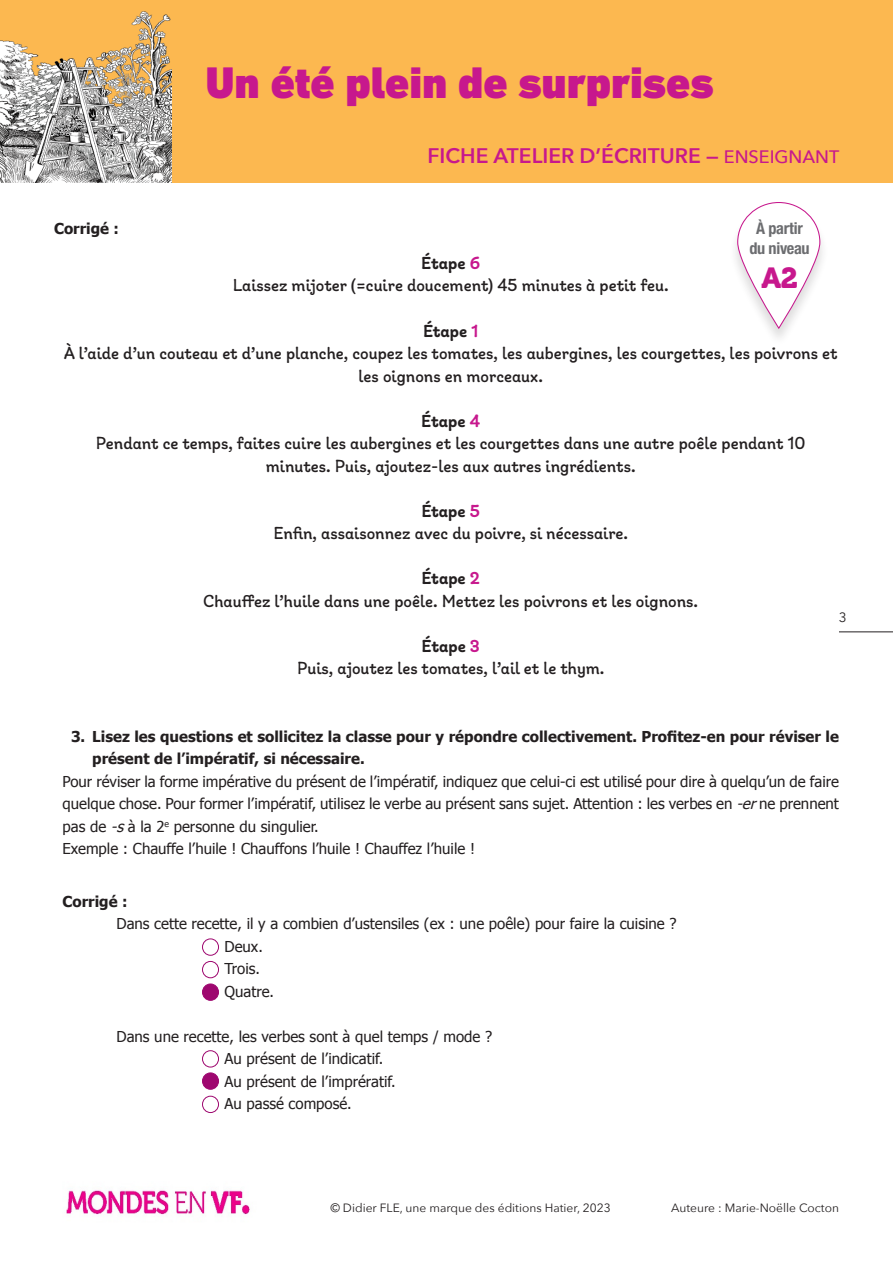
<style>
.page{position:relative;width:893px;height:1263px;background:#fff}
.page>*{position:absolute;margin:0;border:0;box-sizing:border-box;transform-origin:0 0}
.t1{font:900 45px "DIN Next LT Pro";letter-spacing:-.005em;color:#c7188d}
.t2{font:28.8px "Museo 900";color:#c7188d}
.t3{font:600 21px "Avenir Next";color:#c7188d}
.t4{font:300 18px/22.5px "Giulia Plain";color:#231f20;text-align:center}
.t5{font:18px "Giulia Plain";color:#231f20}
.t6{font:700 condensed 16.2px/19.5px "Helvetica Neue LT Std";letter-spacing:-.02em;color:#6c6d70;text-align:center}
.t7{font:15px/22.5px "Tahoma";color:#231f20;text-align:justify}
.t8{font:700 15px/22.5px "Tahoma";color:#231f20}
.t9{font:13.5px "Avenir Next";color:#231f20}
.t10{font:12px "Avenir Next";color:#231f20}
.s1{font-weight:500;font-size:18px}
.s2{color:#c7188d}
.s3{font-style:italic}
</style>
<div class="page">
<img style="left:66px;top:1190px;width:184px;height:25px">
<hr style="left:839px;top:631px;width:54px;height:1px;background:#231f20">
<div style="left:0;top:0;width:893px;height:183px;background:#fcb850"></div>
<svg style="left:737px;top:202px;width:83px;height:127px"></svg>
<img style="left:0;top:11px;width:171px;height:172px">
<div style="left:202px;top:938px;width:17px;height:18px;border:1px solid #9e076f;border-radius:50%"></div>
<div style="left:202px;top:961px;width:17px;height:17px;border:1px solid #9e076f;border-radius:50%"></div>
<div style="left:202px;top:984px;width:16px;height:16px;background:#9e076f;border-radius:50%"></div>
<div style="left:202px;top:983px;width:17px;height:18px;border:1px solid #9e076f;border-radius:50%"></div>
<div style="left:202px;top:1050px;width:17px;height:17px;border:1px solid #9e076f;border-radius:50%"></div>
<div style="left:202px;top:1073px;width:16px;height:16px;background:#9e076f;border-radius:50%"></div>
<div style="left:202px;top:1072px;width:17px;height:18px;border:1px solid #9e076f;border-radius:50%"></div>
<div style="left:202px;top:1096px;width:17px;height:17px;border:1px solid #9e076f;border-radius:50%"></div>
<h1 class="t1" style="left:205px;top:56px;width:510px">Un été plein de surprises</h1>
<h3 class="t3" style="left:428px;top:138px;width:413px">FICHE ATELIER D’ÉCRITURE — <span class="s1">ENSEIGNANT</span></h3>
<p class="t6" style="left:749px;top:218px;width:62px">À partir du niveau</p>
<h2 class="t2" style="left:762px;top:262px;width:38px">A2</h2>
<p class="t8" style="left:54px;top:216px;width:66px">Corrigé :</p>
<p class="t5" style="left:421px;top:252px;width:60px">Étape <span class="s2">6</span></p>
<p class="t4" style="left:233px;top:274px;width:438px">Laissez mijoter (=cuire doucement) 45 minutes à petit feu.</p>
<p class="t5" style="left:423px;top:320px;width:57px">Étape <span class="s2">1</span></p>
<p class="t4" style="left:64px;top:342px;width:775px">À l’aide d’un couteau et d’une planche, coupez les tomates, les aubergines, les courgettes, les poivrons et les oignons en morceaux.</p>
<p class="t5" style="left:421px;top:410px;width:60px">Étape <span class="s2">4</span></p>
<p class="t4" style="left:96px;top:432px;width:711px">Pendant ce temps, faites cuire les aubergines et les courgettes dans une autre poêle pendant 10 minutes. Puis, ajoutez-les aux autres ingrédients.</p>
<p class="t5" style="left:421px;top:500px;width:60px">Étape <span class="s2">5</span></p>
<p class="t4" style="left:273px;top:522px;width:356px">Enfin, assaisonnez avec du poivre, si nécessaire.</p>
<p class="t5" style="left:421px;top:567px;width:60px">Étape <span class="s2">2</span></p>
<p class="t4" style="left:203px;top:589px;width:496px">Chauffez l’huile dans une poêle. Mettez les poivrons et les oignons.</p>
<p class="t5" style="left:421px;top:635px;width:60px">Étape <span class="s2">3</span></p>
<p class="t4" style="left:297px;top:657px;width:309px">Puis, ajoutez les tomates, l’ail et le thym.</p>
<p class="t9" style="left:839px;top:606px;width:9px">3</p>
<p class="t8" style="left:92px;top:724px;width:748px;text-indent:-21px">3. Lisez les questions et sollicitez la classe pour y répondre collectivement. Profitez-en pour réviser le présent de l’impératif, si nécessaire.</p>
<p class="t7" style="left:63px;top:769px;width:778px">Pour réviser la forme impérative du présent de l’impératif, indiquez que celui-ci est utilisé pour dire à quelqu’un de faire quelque chose. Pour former l’impératif, utilisez le verbe au présent sans sujet. Attention : les verbes en <span class="s3">-er</span>ne prennent pas de <span class="s3">-s</span>à la 2<sup>e</sup> personne du singulier.</p>
<p class="t7" style="left:63px;top:837px;width:414px">Exemple : Chauffe l’huile ! Chauffons l’huile ! Chauffez l’huile !</p>
<p class="t8" style="left:63px;top:889px;width:66px">Corrigé :</p>
<p class="t7" style="left:117px;top:912px;width:562px">Dans cette recette, il y a combien d’ustensiles (ex : une poêle) pour faire la cuisine ?</p>
<p class="t7" style="left:225px;top:934px;width:40px">Deux.</p>
<p class="t7" style="left:225px;top:957px;width:37px">Trois.</p>
<p class="t7" style="left:225px;top:979px;width:51px">Quatre.</p>
<p class="t7" style="left:117px;top:1024px;width:377px">Dans une recette, les verbes sont à quel temps / mode ?</p>
<p class="t7" style="left:225px;top:1047px;width:160px">Au présent de l’indicatif.</p>
<p class="t7" style="left:225px;top:1069px;width:173px">Au présent de l’imprératif.</p>
<p class="t7" style="left:225px;top:1092px;width:129px">Au passé composé.</p>
<p class="t10" style="left:330px;top:1198px;width:282px">© Didier FLE, une marque des éditions Hatier, 2023</p>
<p class="t10" style="left:671px;top:1198px;width:169px">Auteure : Marie-Noëlle Cocton</p>
</div>
